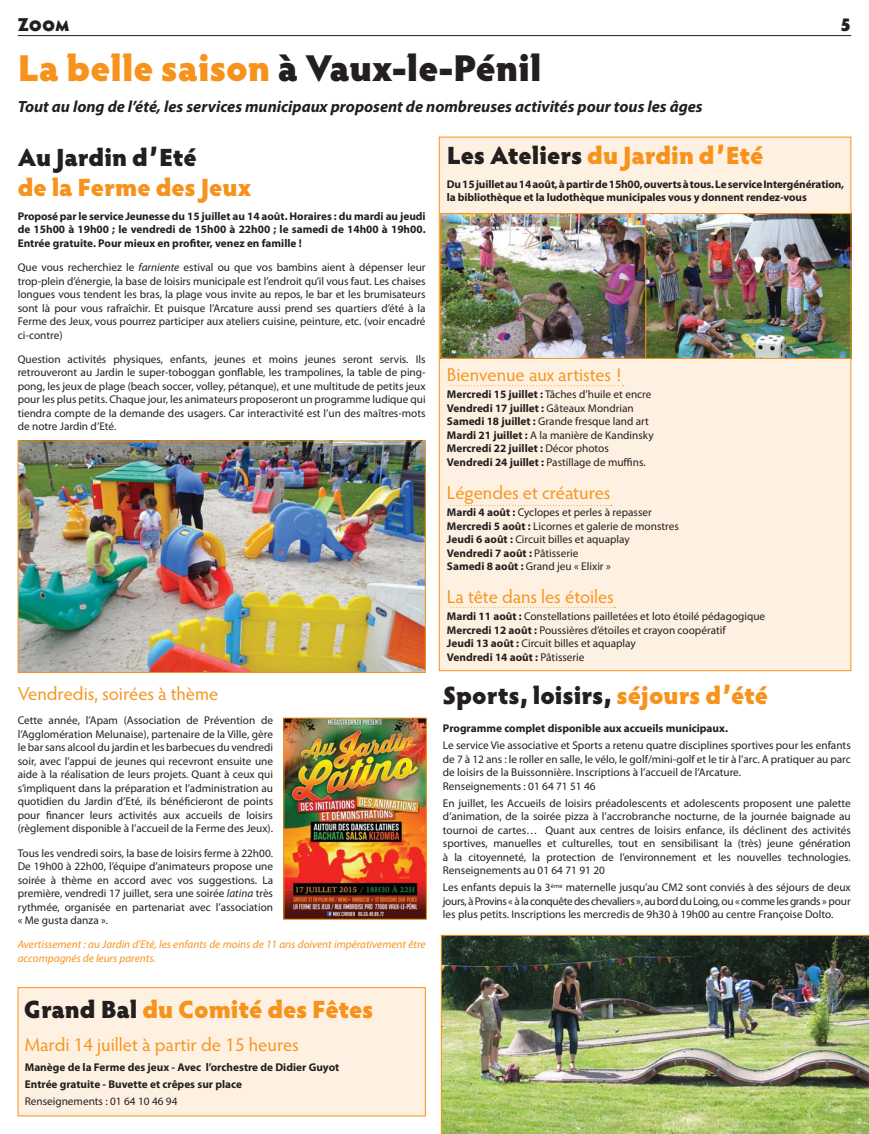
<style>
.page{position:relative;width:869px;height:1134px;background:#fff}
.page>*{position:absolute;margin:0;border:0;box-sizing:border-box;transform-origin:0 0}
.t1{font:900 37.5px "Hypatia Sans Pro";color:#231f20}
.t2{font:900 25px "Hypatia Sans Pro";color:#f7931d}
.t3{font:900 25px "Hypatia Sans Pro";letter-spacing:-.01em;color:#231f20}
.t4{font:18.75px "Hypatia Sans Pro";color:#f7931d}
.t5{font:900 18.75px "Hypatia Sans Pro";color:#231f20}
.t6{font:italic 700 16.25px "Myriad Pro";color:#231f20}
.t7{font:11.25px/13.5px "Myriad Pro";color:#231f20;text-align:justify}
.t8{font:700 11.25px/13.5px "Myriad Pro";color:#231f20}
.t9{font:italic 11.25px/13.5px "Myriad Pro";color:#f7931d}
.s1{color:#f7931d}
.s2{font-style:italic}
.s3{color:#231f20}
.s4{font-weight:700}
</style>
<div class="page">
<div style="left:439px;top:137px;width:411px;height:534px;background:#fff1e1"></div>
<hr style="left:18px;top:35px;width:832px;height:1px;background:#231f20">
<div style="left:18px;top:987px;width:407px;height:129px;background:#fff1e1"></div>
<div style="left:18px;top:987px;width:407px;height:129px;border:1px solid #f7931d"></div>
<img style="left:20px;top:443px;width:403px;height:228px">
<div style="left:18px;top:441px;width:407px;height:232px;border:1px solid #f7931d"></div>
<img style="left:442px;top:215px;width:202px;height:142px">
<div style="left:440px;top:213px;width:206px;height:146px;border:1px solid #f7931d"></div>
<img style="left:647px;top:215px;width:201px;height:142px">
<div style="left:645px;top:213px;width:205px;height:146px;border:1px solid #f7931d"></div>
<img style="left:285px;top:720px;width:139px;height:197px">
<div style="left:283px;top:718px;width:143px;height:201px;border:1px solid #f7931d"></div>
<svg style="left:450px;top:385px;width:173px;height:1px"></svg>
<svg style="left:450px;top:505px;width:161px;height:1px"></svg>
<svg style="left:450px;top:607px;width:165px;height:1px"></svg>
<img style="left:441px;top:935px;width:427px;height:199px">
<h3 class="t5" style="left:18px;top:18px;width:53px">Zoom</h3>
<h3 class="t5" style="left:840px;top:18px;width:12px">5</h3>
<h1 class="t1" style="left:18px;top:54px;width:525px"><span class="s1">La belle saison</span> à Vaux-le-Pénil</h1>
<h3 class="t6" style="left:18px;top:101px;width:686px">Tout au long de l’été, les services municipaux proposent de nombreuses activités pour tous les âges</h3>
<h2 class="t3" style="left:18px;top:148px;width:180px">Au Jardin d’Eté</h2>
<h2 class="t2" style="left:18px;top:178px;width:235px">de la Ferme des Jeux</h2>
<p class="t8" style="left:18px;top:210px;width:409px;text-align:justify">Proposé par le service Jeunesse du 15 juillet au 14 août. Horaires : du mardi au jeudi de 15h00 à 19h00 ; le vendredi de 15h00 à 22h00 ; le samedi de 14h00 à 19h00.<br>Entrée gratuite. Pour mieux en profiter, venez en famille !</p>
<p class="t7" style="left:18px;top:261px;width:409px">Que vous recherchiez le <span class="s2">farniente</span> estival ou que vos bambins aient à dépenser leur trop-plein d’énergie, la base de loisirs municipale est l’endroit qu’il vous faut. Les chaises longues vous tendent les bras, la plage vous invite au repos, le bar et les brumisateurs sont là pour vous rafraîchir. Et puisque l’Arcature aussi prend ses quartiers d’été à la Ferme des Jeux, vous pourrez participer aux ateliers cuisine, peinture, etc. (voir encadré ci-contre)</p>
<p class="t7" style="left:18px;top:353px;width:409px">Question activités physiques, enfants, jeunes et moins jeunes seront servis. Ils retrouveront au Jardin le super-toboggan gonflable, les trampolines, la table de ping&shy;pong, les jeux de plage (beach soccer, volley, pétanque), et une multitude de petits jeux pour les plus petits. Chaque jour, les animateurs proposeront un programme ludique qui tiendra compte de la demande des usagers. Car interactivité est l’un des maîtres-mots de notre Jardin d’Eté.</p>
<h3 class="t4" style="left:18px;top:687px;width:202px">Vendredis, soirées à thème</h3>
<p class="t7" style="left:18px;top:714px;width:257px">Cette année, l’Apam (Association de Prévention de l’Agglomération Melunaise), partenaire de la Ville, gère le bar sans alcool du jardin et les barbecues du vendredi soir, avec l’appui de jeunes qui recevront ensuite une aide à la réalisation de leurs projets. Quant à ceux qui s’impliquent dans la préparation et l’administration au quotidien du Jardin d’Eté, ils bénéficieront de points pour financer leurs activités aux accueils de loisirs (règlement disponible à l’accueil de la Ferme des Jeux).</p>
<p class="t7" style="left:18px;top:847px;width:257px">Tous les vendredi soirs, la base de loisirs ferme à 22h00.<br>De 19h00 à 22h00, l’équipe d’animateurs propose une soirée à thème en accord avec vos suggestions. La première, vendredi 17 juillet, sera une soirée <span class="s2">latina</span> très rythmée, organisée en partenariat avec l’association « Me gusta danza ».</p>
<p class="t9" style="left:18px;top:938px;width:409px">Avertissement : au Jardin d’Eté, les enfants de moins de 11 ans doivent impérativement être accompagnés de leurs parents.</p>
<h2 class="t2" style="left:24px;top:1000px;width:351px"><span class="s3">Grand Bal</span> du Comité des Fêtes</h2>
<h3 class="t4" style="left:25px;top:1037px;width:275px">Mardi 14 juillet à partir de 15 heures</h3>
<p class="t8" style="left:25px;top:1060px;width:316px;line-height:17px">Manège de la Ferme des jeux - Avec l’orchestre de Didier Guyot<br>Entrée gratuite - Buvette et crêpes sur place</p>
<p class="t7" style="left:25px;top:1096px;width:154px">Renseignements : 01 64 10 46 94</p>
<h2 class="t2" style="left:446px;top:146px;width:318px"><span class="s3">Les Ateliers</span> du Jardin d’Eté</h2>
<p class="t8" style="left:446px;top:178px;width:398px">Du 15 juillet au 14 août, à partir de 15h00, ouverts à tous. Le service Intergénération, la bibliothèque et la ludothèque municipales vous y donnent rendez-vous</p>
<h3 class="t4" style="left:446px;top:368px;width:176px">Bienvenue aux artistes !</h3>
<p class="t7" style="left:446px;top:389px;width:208px;text-align:left"><span class="s4">Mercredi 15 juillet :</span> Tâches d’huile et encre <span class="s4">Vendredi 17 juillet :</span> Gâteaux Mondrian <span class="s4">Samedi 18 juillet :</span> Grande fresque land art <span class="s4">Mardi 21 juillet :</span> A la manière de Kandinsky <span class="s4">Mercredi 22 juillet :</span> Décor photos <span class="s4">Vendredi 24 juillet :</span> Pastillage de muffins.</p>
<h3 class="t4" style="left:446px;top:486px;width:165px">Légendes et créatures</h3>
<p class="t7" style="left:446px;top:506px;width:233px;text-align:left"><span class="s4">Mardi 4 août :</span> Cyclopes et perles à repasser <span class="s4">Mercredi 5 août :</span> Licornes et galerie de monstres <span class="s4">Jeudi 6 août :</span> Circuit billes et aquaplay<br><span class="s4">Vendredi 7 août :</span> Pâtisserie<br><span class="s4">Samedi 8 août :</span> Grand jeu « Elixir »</p>
<h3 class="t4" style="left:446px;top:590px;width:168px">La tête dans les étoiles</h3>
<p class="t7" style="left:446px;top:610px;width:319px;text-align:left"><span class="s4">Mardi 11 août :</span> Constellations pailletées et loto étoilé pédagogique <span class="s4">Mercredi 12 août :</span> Poussières d’étoiles et crayon coopératif<br><span class="s4">Jeudi 13 août :</span> Circuit billes et aquaplay<br><span class="s4">Vendredi 14 août :</span> Pâtisserie</p>
<h2 class="t3" style="left:442px;top:687px;width:327px">Sports, loisirs, <span class="s1">séjours d’été</span></h2>
<p class="t8" style="left:442px;top:722px;width:286px">Programme complet disponible aux accueils municipaux.</p>
<p class="t7" style="left:442px;top:739px;width:409px;text-align:left">Le service Vie associative et Sports a retenu quatre disciplines sportives pour les enfants de 7 à 12 ans : le roller en salle, le vélo, le golf/mini-golf et le tir à l’arc. A pratiquer au parc de loisirs de la Buissonnière. Inscriptions à l’accueil de l’Arcature.<br>Renseignements : 01 64 71 51 46</p>
<p class="t7" style="left:442px;top:797px;width:409px">En juillet, les Accueils de loisirs préadolescents et adolescents proposent une palette d’animation, de la soirée pizza à l’accrobranche nocturne, de la journée baignade au tournoi de cartes… Quant aux centres de loisirs enfance, ils déclinent des activités sportives, manuelles et culturelles, tout en sensibilisant la (très) jeune génération à la citoyenneté, la protection de l’environnement et les nouvelles technologies.<br>Renseignements au 01 64 71 91 20</p>
<p class="t7" style="left:442px;top:881px;width:409px">Les enfants depuis la 3<sup>ème</sup> maternelle jusqu’au CM2 sont conviés à des séjours de deux jours, à Provins « à la conquête des chevaliers », au bord du Loing, ou « comme les grands » pour les plus petits. Inscriptions les mercredis de 9h30 à 19h00 au centre Françoise Dolto.</p>
</div>
